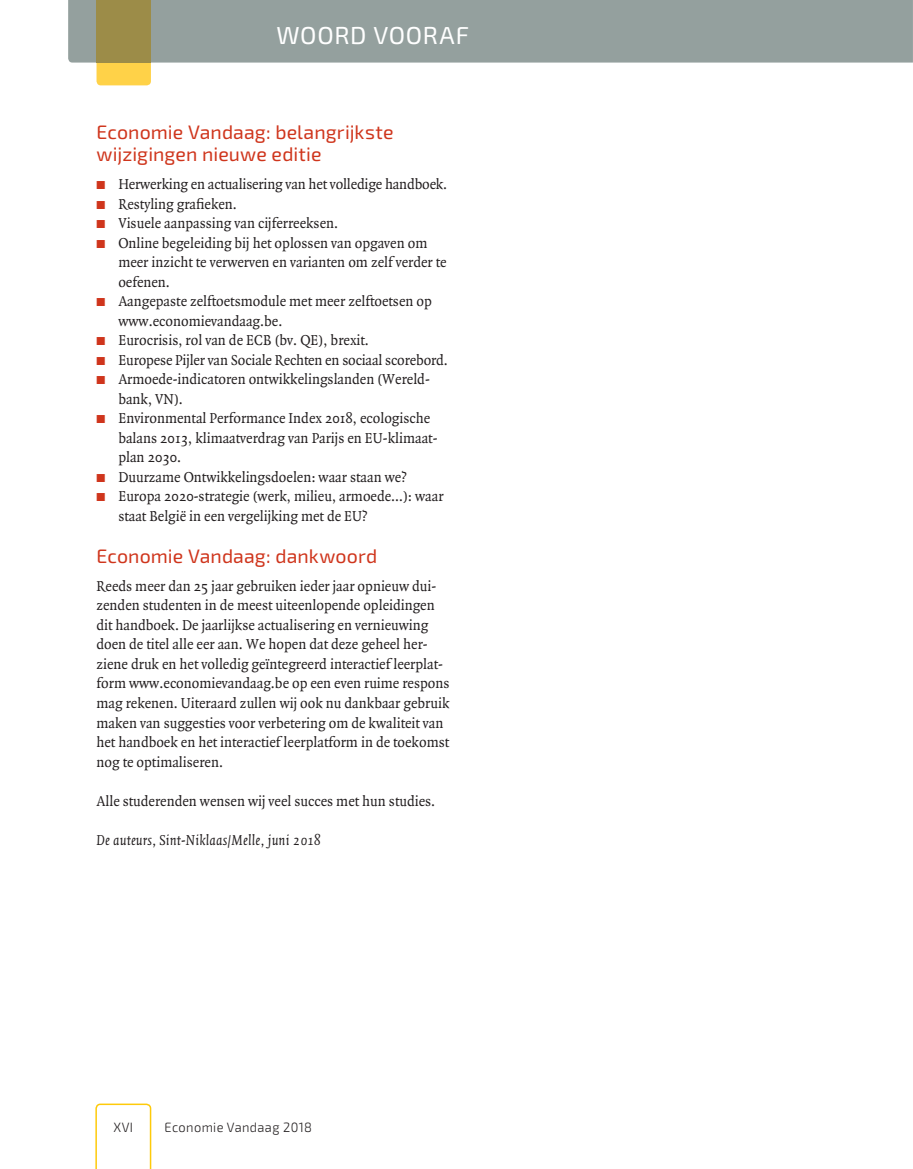
<style>
.page{position:relative;width:913px;height:1169px;background:#fff}
.page>*{position:absolute;margin:0;border:0;box-sizing:border-box;transform-origin:0 0}
.t1{font:24.6px "Exo 2";letter-spacing:.025em;color:#fff}
.t2{font:19.5px/22.5px "Exo 2";letter-spacing:.005em;color:#cf351c}
.t3{font:15.45px/19.5px "Quadraat";color:#231f20;scale:.95 1}
.t4{font:italic 15.45px "Quadraat";letter-spacing:.01em;color:#231f20;scale:.95 1}
.t5{font:300 13.5px "Exo 2";letter-spacing:.03em;color:#231f20;scale:.95 1}
.s1{color:#cf351c}
</style>
<div class="page">
<div style="left:68px;top:0;width:844px;height:63px;background:#94a09e"></div>
<svg style="left:96px;top:63px;width:55px;height:22px"></svg>
<div style="left:96px;top:0;width:55px;height:63px;background:#9c8c48"></div>
<svg style="left:95px;top:1103px;width:57px;height:65px"></svg>
<h1 class="t1" style="left:276px;top:18px;width:194px">WOORD VOORAF</h1>
<p class="t2" style="left:96px;top:120px;width:298px">Economie Vandaag: belangrijkste wijzigingen nieuwe editie</p>
<p class="t3" style="left:96px;top:175px;width:371px"><span class="s1">■</span> Herwerking en actualisering van het volledige handboek.</p>
<p class="t3" style="left:96px;top:195px;width:149px"><span class="s1">■</span> Restyling grafieken.</p>
<p class="t3" style="left:96px;top:214px;width:256px"><span class="s1">■</span> Visuele aanpassing van cijferreeksen.</p>
<p class="t3" style="left:118px;top:234px;width:347px;text-indent:-22px"><span class="s1">■</span> Online begeleiding bij het oplossen van opgaven om meer inzicht te verwerven en varianten om zelf verder te oefenen.</p>
<p class="t3" style="left:118px;top:292px;width:331px;text-indent:-22px"><span class="s1">■</span> Aangepaste zelftoetsmodule met meer zelftoetsen op www.economievandaag.be.</p>
<p class="t3" style="left:96px;top:331px;width:288px"><span class="s1">■</span> Eurocrisis, rol van de ECB (bv. QE), brexit.</p>
<p class="t3" style="left:96px;top:351px;width:371px"><span class="s1">■</span> Europese Pijler van Sociale Rechten en sociaal scorebord.</p>
<p class="t3" style="left:118px;top:370px;width:329px;text-indent:-22px"><span class="s1">■</span> Armoede-indicatoren ontwikkelingslanden (Wereld&shy;bank, VN).</p>
<p class="t3" style="left:118px;top:409px;width:337px;text-indent:-22px"><span class="s1">■</span> Environmental Performance Index 2018, ecologische balans 2013, klimaatverdrag van Parijs en EU-klimaat&shy;plan 2030.</p>
<p class="t3" style="left:96px;top:468px;width:328px"><span class="s1">■</span> Duurzame Ontwikkelingsdoelen: waar staan we?</p>
<p class="t3" style="left:118px;top:487px;width:344px;text-indent:-22px"><span class="s1">■</span> Europa 2020-strategie (werk, milieu, armoede…): waar staat België in een vergelijking met de EU?</p>
<p class="t2" style="left:96px;top:544px;width:282px">Economie Vandaag: dankwoord</p>
<p class="t3" style="left:96px;top:577px;width:373px">Reeds meer dan 25 jaar gebruiken ieder jaar opnieuw dui&shy;zenden studenten in de meest uiteenlopende opleidingen dit handboek. De jaarlijkse actualisering en vernieuwing doen de titel alle eer aan. We hopen dat deze geheel her&shy;ziene druk en het volledig geïntegreerd interactief leerplat&shy;form www.economievandaag.be op een even ruime respons mag rekenen. Uiteraard zullen wij ook nu dankbaar gebruik maken van suggesties voor verbetering om de kwaliteit van het handboek en het interactief leerplatform in de toekomst nog te optimaliseren.</p>
<p class="t3" style="left:96px;top:791px;width:358px">Alle studerenden wensen wij veel succes met hun studies.</p>
<p class="t4" style="left:96px;top:831px;width:238px">De auteurs, Sint-Niklaas/Melle, juni 2018</p>
<p class="t5" style="left:114px;top:1117px;width:22px">XVI</p>
<p class="t5" style="left:165px;top:1117px;width:156px">Economie Vandaag 2018</p>
</div>
